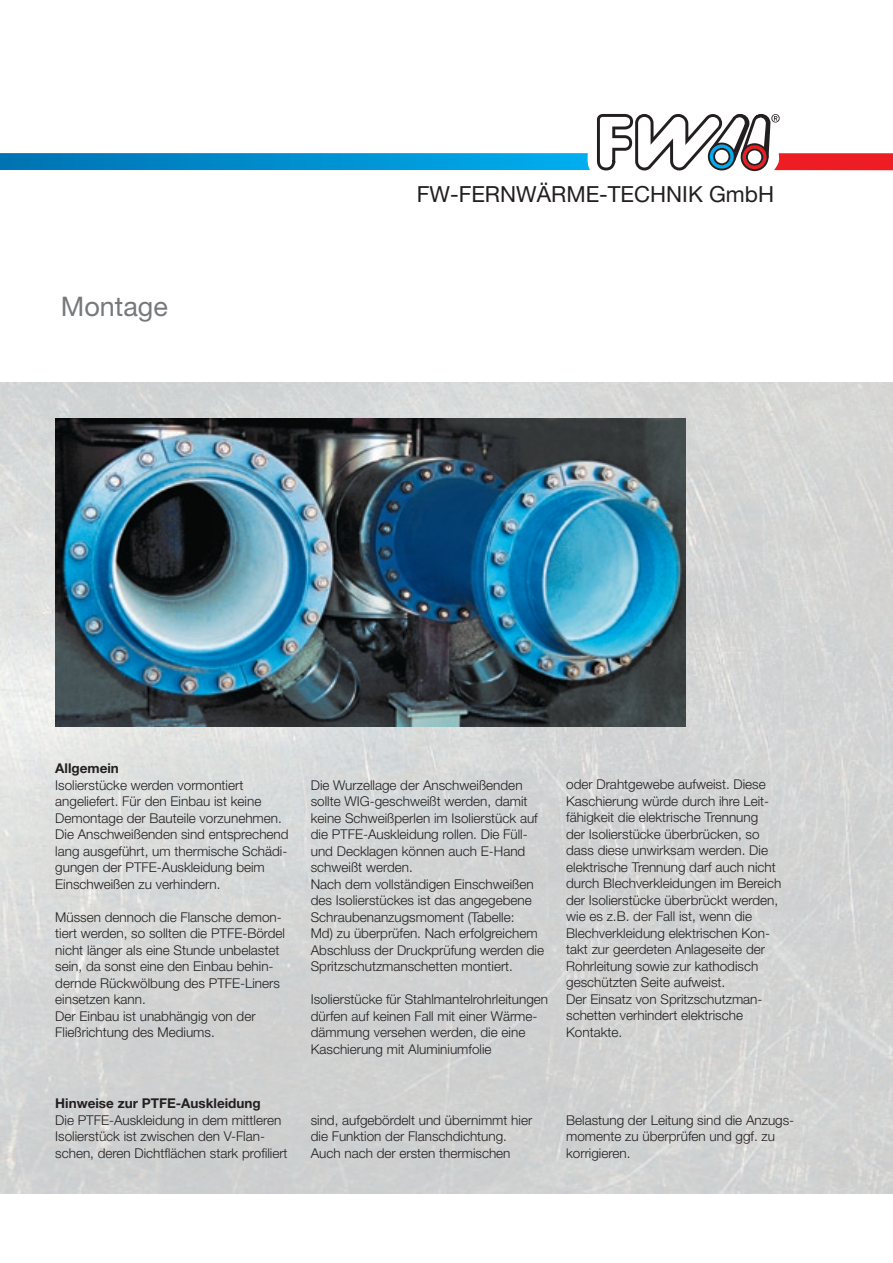
<style>
.page{position:relative;width:893px;height:1263px;background:#fff}
.page>*{position:absolute;margin:0;border:0;box-sizing:border-box;transform-origin:0 0}
.t1{font:27px "Helvetica Neue LT";color:#76787b}
.t2{font:22.2px "Helvetica Neue LT";color:#231f20}
.t3{font:300 13.5px/16.5px "Helvetica Neue LT";color:#231f20}
.t4{font:700 13.5px "Helvetica Neue LT";color:#231f20}
</style>
<div class="page">
<img style="left:0;top:382px;width:893px;height:812px">
<svg style="left:0;top:153px;width:590px;height:17px"></svg>
<img style="left:55px;top:419px;width:630px;height:307px">
<svg style="left:597px;top:114px;width:296px;height:57px"></svg>
<h1 class="t1" style="left:61px;top:290px;width:109px">Montage</h1>
<h2 class="t2" style="left:417px;top:180px;width:359px">FW-FERNWÄRME-TECHNIK GmbH</h2>
<p class="t4" style="left:55px;top:760px;width:65px">Allgemein</p>
<p class="t3" style="left:55px;top:776px;width:235px">Isolierstücke werden vormontiert angeliefert. Für den Einbau ist keine Demontage der Bauteile vorzunehmen.<br>Die Anschweißenden sind entsprechend lang ausgeführt, um thermische Schädi&shy;gungen der PTFE-Auskleidung beim Einschweißen zu verhindern.</p>
<p class="t3" style="left:55px;top:908px;width:231px">Müssen dennoch die Flansche demon&shy;tiert werden, so sollten die PTFE-Bördel nicht länger als eine Stunde unbelastet sein, da sonst eine den Einbau behin&shy;dernde Rückwölbung des PTFE-Liners einsetzen kann.<br>Der Einbau ist unabhängig von der Fließrichtung des Mediums.</p>
<p class="t3" style="left:311px;top:776px;width:235px">Die Wurzellage der Anschweißenden sollte WIG-geschweißt werden, damit keine Schweißperlen im Isolierstück auf die PTFE-Auskleidung rollen. Die Füll&shy;und Decklagen können auch E-Hand schweißt werden.<br>Nach dem vollständigen Einschweißen des Isolierstückes ist das angegebene Schraubenanzugsmoment (Tabelle:<br>Md) zu überprüfen. Nach erfolgreichem Abschluss der Druckprüfung werden die Spritzschutzmanschetten montiert.</p>
<p class="t3" style="left:311px;top:991px;width:239px">Isolierstücke für Stahlmantelrohrleitungen dürfen auf keinen Fall mit einer Wärme&shy;dämmung versehen werden, die eine Kaschierung mit Aluminiumfolie</p>
<p class="t3" style="left:566px;top:776px;width:217px">oder Drahtgewebe aufweist. Diese Kaschierung würde durch ihre Leit&shy;fähigkeit die elektrische Trennung<br>der Isolierstücke überbrücken, so dass diese unwirksam werden. Die elektrische Trennung darf auch nicht durch Blechverkleidungen im Bereich der Isolierstücke überbrückt werden, wie es z.B. der Fall ist, wenn die Blechverkleidung elektrischen Kon&shy;takt zur geerdeten Anlageseite der Rohrleitung sowie zur kathodisch geschützten Seite aufweist.<br>Der Einsatz von Spritzschutzman&shy;schetten verhindert elektrische Kontakte.</p>
<p class="t4" style="left:55px;top:1095px;width:207px">Hinweise zur PTFE-Auskleidung</p>
<p class="t3" style="left:55px;top:1111px;width:234px">Die PTFE-Auskleidung in dem mittleren<br>Isolierstück ist zwischen den V-Flan&shy;schen, deren Dichtflächen stark profiliert</p>
<p class="t3" style="left:311px;top:1111px;width:223px">sind, aufgebördelt und übernimmt hier die Funktion der Flanschdichtung.<br>Auch nach der ersten thermischen</p>
<p class="t3" style="left:566px;top:1111px;width:230px">Belastung der Leitung sind die Anzugs&shy;momente zu überprüfen und ggf. zu korrigieren.</p>
</div>
